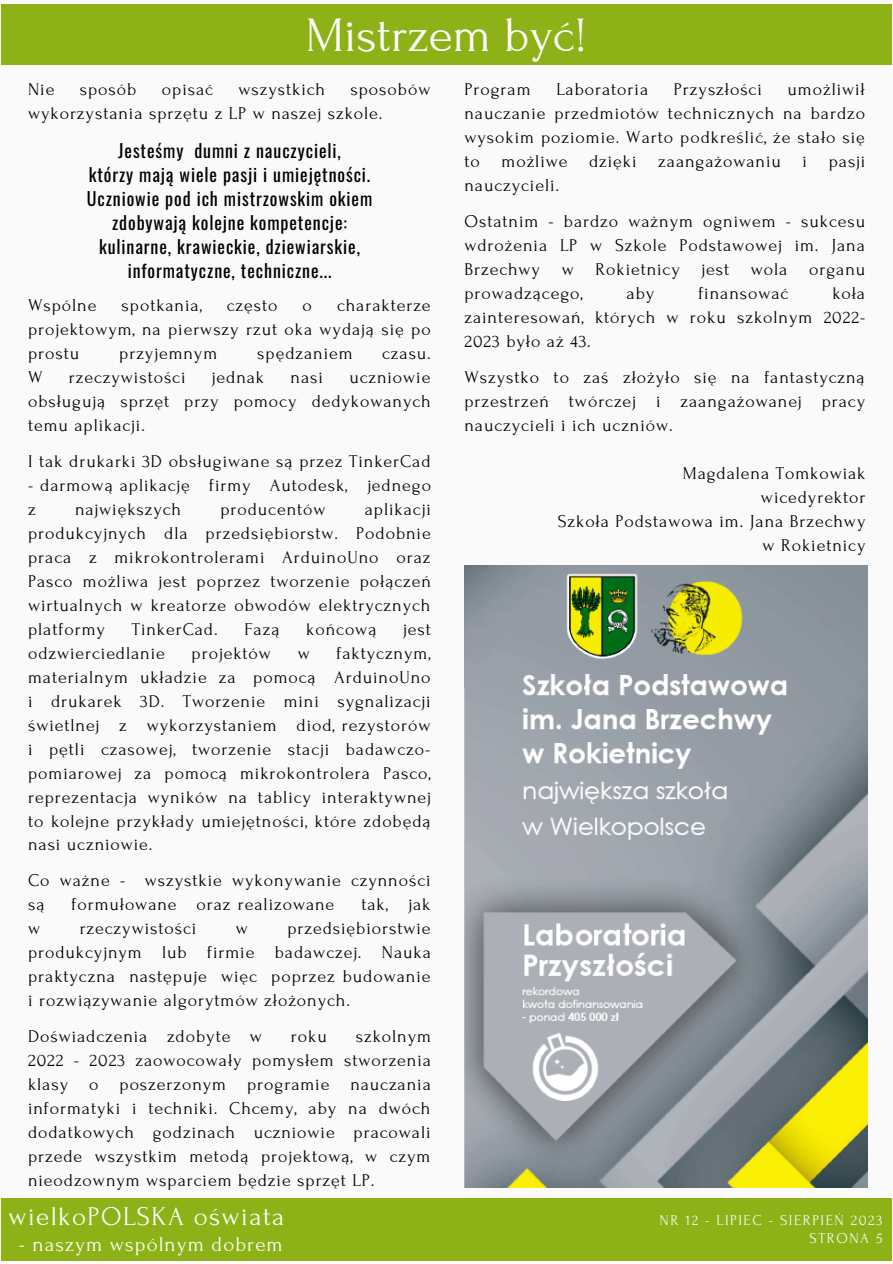
<style>
.page{position:relative;width:893px;height:1264px;background:#fff}
.page>*{position:absolute;margin:0;border:0;box-sizing:border-box;transform-origin:0 0}
.t1{font:49.5px "Forum";color:#fff}
.t2{font:27px "Forum";letter-spacing:.05em;color:#fff}
.t3{font:21px "Forum";letter-spacing:.05em;color:#fff}
.t4{font:19.8px "Forum";letter-spacing:.1em;color:#fafafa}
.t5{font:18px/24px "Forum";letter-spacing:.05em;color:#000;text-align:justify}
.t6{font:18px "Oswald";letter-spacing:.05em;color:#000}
.t7{font:15px "Forum";letter-spacing:.1em;color:#fafafa}
</style>
<div class="page">
<div style="left:0;top:0;width:892px;height:1262px;background:#fafafa"></div>
<div style="left:1px;top:4px;width:890px;height:61px;background:#8db217"></div>
<div style="left:1px;top:1198px;width:890px;height:63px;background:#8db217"></div>
<img style="left:464px;top:566px;width:403px;height:621px">
<p class="t1" style="left:306px;top:9px;width:283px">Mistrzem być!</p>
<p class="t5" style="left:28px;top:77px;width:28px">Nie</p>
<p class="t5" style="left:80px;top:77px;width:58px">sposób</p>
<p class="t5" style="left:162px;top:77px;width:53px">opisać</p>
<p class="t5" style="left:238px;top:77px;width:88px">wszystkich</p>
<p class="t5" style="left:28px;top:77px;width:404px;text-indent:322px">sposobów wykorzystania sprzętu z LP w naszej szkole.</p>
<p class="t6" style="left:118px;top:136px;width:224px">Jesteśmy dumni z nauczycieli,</p>
<p class="t6" style="left:89px;top:160px;width:283px">którzy mają wiele pasji i umiejętności.</p>
<p class="t6" style="left:87px;top:184px;width:287px">Uczniowie pod ich mistrzowskim okiem</p>
<p class="t6" style="left:112px;top:208px;width:236px">zdobywają kolejne kompetencje:</p>
<p class="t6" style="left:99px;top:232px;width:262px">kulinarne, krawieckie, dziewiarskie,</p>
<p class="t6" style="left:128px;top:256px;width:205px">informatyczne, techniczne...</p>
<p class="t5" style="left:28px;top:293px;width:70px">Wspólne</p>
<p class="t5" style="left:121px;top:293px;width:82px">spotkania,</p>
<p class="t5" style="left:227px;top:293px;width:52px">często</p>
<p class="t5" style="left:302px;top:293px;width:11px">o</p>
<p class="t5" style="left:28px;top:293px;width:404px;text-indent:309px">charakterze projektowym, na pierwszy rzut oka wydają się po prostu</p>
<p class="t5" style="left:119px;top:341px;width:100px">przyjemnym</p>
<p class="t5" style="left:257px;top:341px;width:97px">spędzaniem</p>
<p class="t5" style="left:382px;top:341px;width:50px">czasu.</p>
<p class="t5" style="left:28px;top:365px;width:16px">W</p>
<p class="t5" style="left:69px;top:365px;width:118px">rzeczywistości</p>
<p class="t5" style="left:212px;top:365px;width:54px">jednak</p>
<p class="t5" style="left:290px;top:365px;width:34px">nasi</p>
<p class="t5" style="left:28px;top:365px;width:404px;text-indent:321px">uczniowie obsługują sprzęt przy pomocy dedykowanych temu aplikacji.</p>
<p class="t5" style="left:28px;top:449px;width:404px">I tak drukarki 3D obsługiwane są przez TinkerCad</p>
<p class="t5" style="left:28px;top:473px;width:404px">- darmową aplikację firmy Autodesk, jednego z</p>
<p class="t5" style="left:28px;top:497px;width:404px;text-indent:337px">aplikacji produkcyjnych dla przedsiębiorstw. Podobnie praca z mikrokontrolerami ArduinoUno oraz Pasco możliwa jest poprzez tworzenie połączeń wirtualnych w kreatorze obwodów elektrycznych platformy</p>
<p class="t5" style="left:75px;top:497px;width:108px">największych</p>
<p class="t5" style="left:220px;top:497px;width:107px">producentów</p>
<p class="t5" style="left:132px;top:617px;width:87px">TinkerCad.</p>
<p class="t5" style="left:244px;top:617px;width:37px">Fazą</p>
<p class="t5" style="left:306px;top:617px;width:72px">końcową</p>
<p class="t5" style="left:403px;top:617px;width:29px">jest</p>
<p class="t5" style="left:28px;top:641px;width:138px">odzwierciedlanie</p>
<p class="t5" style="left:192px;top:641px;width:81px">projektów</p>
<p class="t5" style="left:298px;top:641px;width:14px">w</p>
<p class="t5" style="left:28px;top:641px;width:404px;text-indent:308px">faktycznym, materialnym układzie za pomocą ArduinoUno i drukarek 3D. Tworzenie mini sygnalizacji świetlnej z wykorzystaniem diod, rezystorów i pętli czasowej, tworzenie stacji badawczo&shy;pomiarowej za pomocą mikrokontrolera Pasco, reprezentacja wyników na tablicy interaktywnej to kolejne przykłady umiejętności, które zdobędą nasi uczniowie.</p>
<p class="t5" style="left:28px;top:869px;width:404px">Co ważne - wszystkie wykonywanie czynności są</p>
<p class="t5" style="left:72px;top:893px;width:264px">formułowane oraz realizowane</p>
<p class="t5" style="left:361px;top:893px;width:71px">tak, jak</p>
<p class="t5" style="left:28px;top:917px;width:404px;text-indent:259px">przedsiębiorstwie produkcyjnym lub firmie badawczej. Nauka praktyczna następuje więc poprzez budowanie i rozwiązywanie algorytmów złożonych.</p>
<p class="t5" style="left:28px;top:1024px;width:235px">Doświadczenia zdobyte w</p>
<p class="t5" style="left:291px;top:1024px;width:37px">roku</p>
<p class="t5" style="left:28px;top:917px;width:14px">w</p>
<p class="t5" style="left:80px;top:917px;width:118px">rzeczywistości</p>
<p class="t5" style="left:236px;top:917px;width:14px">w</p>
<p class="t5" style="left:28px;top:1024px;width:404px;text-indent:327px">szkolnym 2022 - 2023 zaowocowały pomysłem stworzenia klasy o poszerzonym programie nauczania informatyki i techniki. Chcemy, aby na dwóch dodatkowych godzinach uczniowie pracowali przede wszystkim metodą projektową, w czym nieodzownym wsparciem będzie sprzęt LP.</p>
<p class="t5" style="left:464px;top:77px;width:402px;text-indent:323px">umożliwił nauczanie przedmiotów technicznych na bardzo wysokim poziomie. Warto podkreślić, że stało się to możliwe dzięki zaangażowaniu i pasji nauczycieli.</p>
<p class="t5" style="left:464px;top:209px;width:402px">Ostatnim - bardzo ważnym ogniwem - sukcesu wdrożenia LP w Szkole Podstawowej im. Jana Brzechwy w Rokietnicy jest wola organu prowadzącego,</p>
<p class="t5" style="left:464px;top:77px;width:68px">Program</p>
<p class="t5" style="left:556px;top:77px;width:93px">Laboratoria</p>
<p class="t5" style="left:674px;top:77px;width:89px">Przyszłości</p>
<p class="t5" style="left:464px;top:281px;width:402px;text-indent:368px">koła zainteresowań, których w roku szkolnym 2022- 2023 było aż 43.</p>
<p class="t5" style="left:464px;top:365px;width:402px">Wszystko to zaś złożyło się na fantastyczną przestrzeń twórczej i zaangażowanej pracy nauczycieli i ich uczniów.</p>
<p class="t5" style="left:682px;top:461px;width:184px">Magdalena Tomkowiak</p>
<p class="t5" style="left:761px;top:485px;width:106px">wicedyrektor</p>
<p class="t5" style="left:557px;top:509px;width:309px">Szkoła Podstawowa im. Jana Brzechwy</p>
<p class="t5" style="left:762px;top:533px;width:104px">w Rokietnicy</p>
<p class="t5" style="left:626px;top:281px;width:29px">aby</p>
<p class="t5" style="left:698px;top:281px;width:91px">finansować</p>
<p class="t2" style="left:9px;top:1202px;width:277px">wielkoPOLSKA oświata</p>
<p class="t4" style="left:787px;top:1209px;width:81px">PAGE 02</p>
<p class="t3" style="left:19px;top:1233px;width:265px">- naszym wspólnym dobrem</p>
<p class="t7" style="left:809px;top:1229px;width:75px">STRONA 5</p>
<p class="t7" style="left:659px;top:1211px;width:224px">NR 12 - LIPIEC - SIERPIEŃ 2023</p>
</div>
